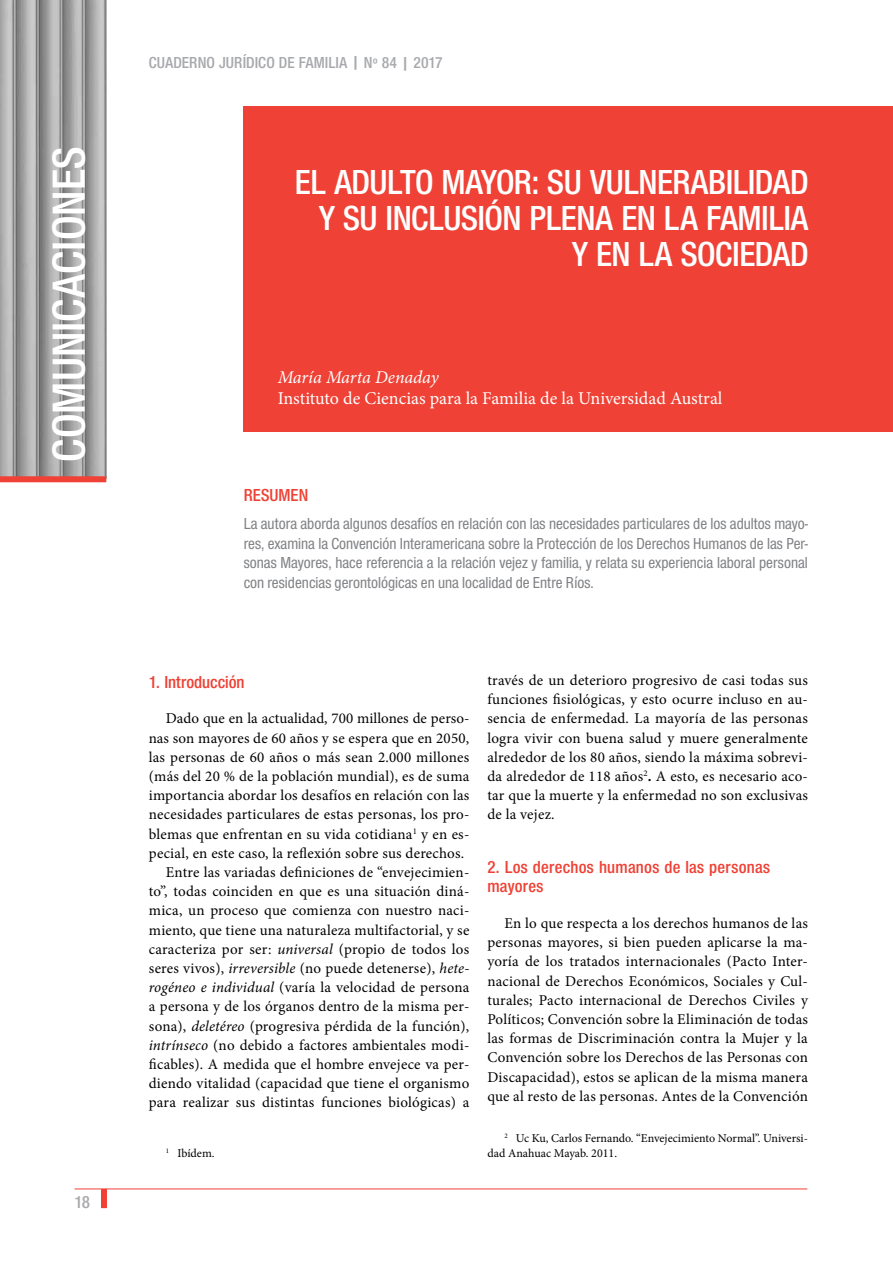
<style>
.page{position:relative;width:893px;height:1263px;background:#fff}
.page>*{position:absolute;margin:0;border:0;box-sizing:border-box;transform-origin:0 0}
.t1{font:600 condensed 48px "Nimbus San Nov T";color:#fff}
.t2{font:600 condensed 36px/36px "Nimbus San Nov T";letter-spacing:-.015em;color:#fff;text-align:right}
.t3{font:600 condensed 18px/19.2px "Nimbus San Nov T";letter-spacing:.015em;color:#ef4135}
.t4{font:18px "Minion Pro";letter-spacing:-.02em;color:#fff}
.t5{font:italic 18px "Minion Pro";letter-spacing:-.005em;color:#fff}
.t6{font:600 condensed 18px "Nimbus San Nov T";color:#a7a9ac}
.t7{font:500 condensed 16.5px/19.5px "Nimbus San Nov T";color:#808285;text-align:justify}
.t8{font:600 condensed 16.5px "Nimbus San Nov T";color:#a7a9ac}
.t9{font:15px/19.2px "Minion Pro";letter-spacing:.015em;color:#000;text-align:justify}
.t10{font:12px/14.4px "Minion Pro";letter-spacing:-.01em;color:#000}
.s1{font-style:italic}
.s2{font-weight:700}
</style>
<div class="page">
<div style="left:101px;top:1189px;width:6px;height:19px;background:#ef4135"></div>
<hr style="left:75px;top:1188px;width:732px;height:1px;background:#ef4135">
<img style="left:0;top:0;width:106px;height:476px">
<div style="left:0;top:476px;width:106px;height:6px;background:#ef4135"></div>
<div style="left:244px;top:106px;width:649px;height:326px;background:#ef4135"></div>
<h1 class="t1" style="left:41px;top:455px;width:317px;rotate:-90deg">COMUNICACIONES</h1>
<h1 class="t1" style="left:41px;top:462px;width:317px;rotate:-90deg">COMUNICACIONES</h1>
<p class="t6" style="left:75px;top:1192px;width:17px">18</p>
<p class="t8" style="left:149px;top:53px;width:295px">CUADERNO JURÍDICO DE FAMILIA | Nº 84 | 2017</p>
<h2 class="t2" style="left:295px;top:163px;width:515px">EL ADULTO MAYOR: SU VULNERABILIDAD<br>Y SU INCLUSIÓN PLENA EN LA FAMILIA<br>Y EN LA SOCIEDAD</h2>
<p class="t5" style="left:278px;top:365px;width:162px">María Marta Denaday</p>
<p class="t4" style="left:278px;top:386px;width:446px">Instituto de Ciencias para la Familia de la Universidad Austral</p>
<p class="t3" style="left:244px;top:485px;width:66px">RESUMEN</p>
<p class="t7" style="left:244px;top:514px;width:566px">La autora aborda algunos desafíos en relación con las necesidades particulares de los adultos mayo&shy;res, examina la Convención Interamericana sobre la Protección de los Derechos Humanos de las Per&shy;sonas Mayores, hace referencia a la relación vejez y familia, y relata su experiencia laboral personal con residencias gerontológicas en una localidad de Entre Ríos.</p>
<p class="t3" style="left:149px;top:672px;width:97px">1. Introducción</p>
<p class="t9" style="left:166px;top:709px;width:305px">Dado que en la actualidad, 700 millones de perso-</p>
<p class="t9" style="left:149px;top:728px;width:322px">nas son mayores de 60 años y se espera que en 2050,</p>
<p class="t9" style="left:149px;top:747px;width:322px">las personas de 60 años o más sean 2.000 millones</p>
<p class="t9" style="left:149px;top:767px;width:322px">(más del 20 % de la población mundial), es de suma</p>
<p class="t9" style="left:149px;top:786px;width:322px">importancia abordar los desafíos en relación con las</p>
<p class="t9" style="left:149px;top:805px;width:322px">necesidades particulares de estas personas, los pro-</p>
<p class="t9" style="left:149px;top:824px;width:322px">blemas que enfrentan en su vida cotidiana<sup>1</sup> y en es-</p>
<p class="t9" style="left:149px;top:843px;width:317px">pecial, en este caso, la reflexión sobre sus derechos.</p>
<p class="t9" style="left:166px;top:863px;width:305px">Entre las variadas definiciones de “envejecimien-</p>
<p class="t9" style="left:149px;top:882px;width:322px">to”, todas coinciden en que es una situación diná-</p>
<p class="t9" style="left:149px;top:901px;width:322px">mica, un proceso que comienza con nuestro naci-</p>
<p class="t9" style="left:149px;top:920px;width:322px">miento, que tiene una naturaleza multifactorial, y se</p>
<p class="t9" style="left:149px;top:939px;width:322px">caracteriza por ser: <span class="s1">universal</span> (propio de todos los</p>
<p class="t9" style="left:149px;top:959px;width:322px">seres vivos), <span class="s1">irreversible</span> (no puede detenerse), <span class="s1">hete-</span></p>
<p class="t9" style="left:149px;top:978px;width:322px"><span class="s1">rogéneo e individual</span> (varía la velocidad de persona</p>
<p class="t9" style="left:149px;top:997px;width:322px">a persona y de los órganos dentro de la misma per-</p>
<p class="t9" style="left:149px;top:1016px;width:322px">sona), <span class="s1">deletéreo</span> (progresiva pérdida de la función),</p>
<p class="t9" style="left:149px;top:1035px;width:322px"><span class="s1">intrínseco</span> (no debido a factores ambientales modi-</p>
<p class="t9" style="left:149px;top:1055px;width:322px">ficables). A medida que el hombre envejece va per-</p>
<p class="t9" style="left:149px;top:1074px;width:322px">diendo vitalidad (capacidad que tiene el organismo</p>
<p class="t9" style="left:149px;top:1093px;width:322px">para realizar sus distintas funciones biológicas) a</p>
<p class="t10" style="left:166px;top:1146px;width:50px"><sup>1</sup> Ibídem.</p>
<p class="t9" style="left:487px;top:671px;width:322px">través de un deterioro progresivo de casi todas sus funciones fisiológicas, y esto ocurre incluso en au&shy;sencia de enfermedad. La mayoría de las personas logra vivir con buena salud y muere generalmente alrededor de los 80 años, siendo la máxima sobrevi&shy;da alrededor de 118 años<sup>2</sup><span class="s2">.</span> A esto, es necesario aco&shy;tar que la muerte y la enfermedad no son exclusivas de la vejez.</p>
<p class="t3" style="left:487px;top:857px;width:284px">2. Los derechos humanos de las personas mayores</p>
<p class="t9" style="left:487px;top:914px;width:322px;text-indent:17px">En lo que respecta a los derechos humanos de las personas mayores, si bien pueden aplicarse la ma&shy;yoría de los tratados internacionales (Pacto Inter&shy;nacional de Derechos Económicos, Sociales y Cul&shy;turales; Pacto internacional de Derechos Civiles y Políticos; Convención sobre la Eliminación de todas las formas de Discriminación contra la Mujer y la Convención sobre los Derechos de las Personas con Discapacidad), estos se aplican de la misma manera que al resto de las personas. Antes de la Convención</p>
<p class="t10" style="left:487px;top:1131px;width:322px;text-indent:17px"><sup>2</sup> Uc Ku, Carlos Fernando. “Envejecimiento Normal”. Universi&shy;dad Anahuac Mayab. 2011.</p>
</div>
